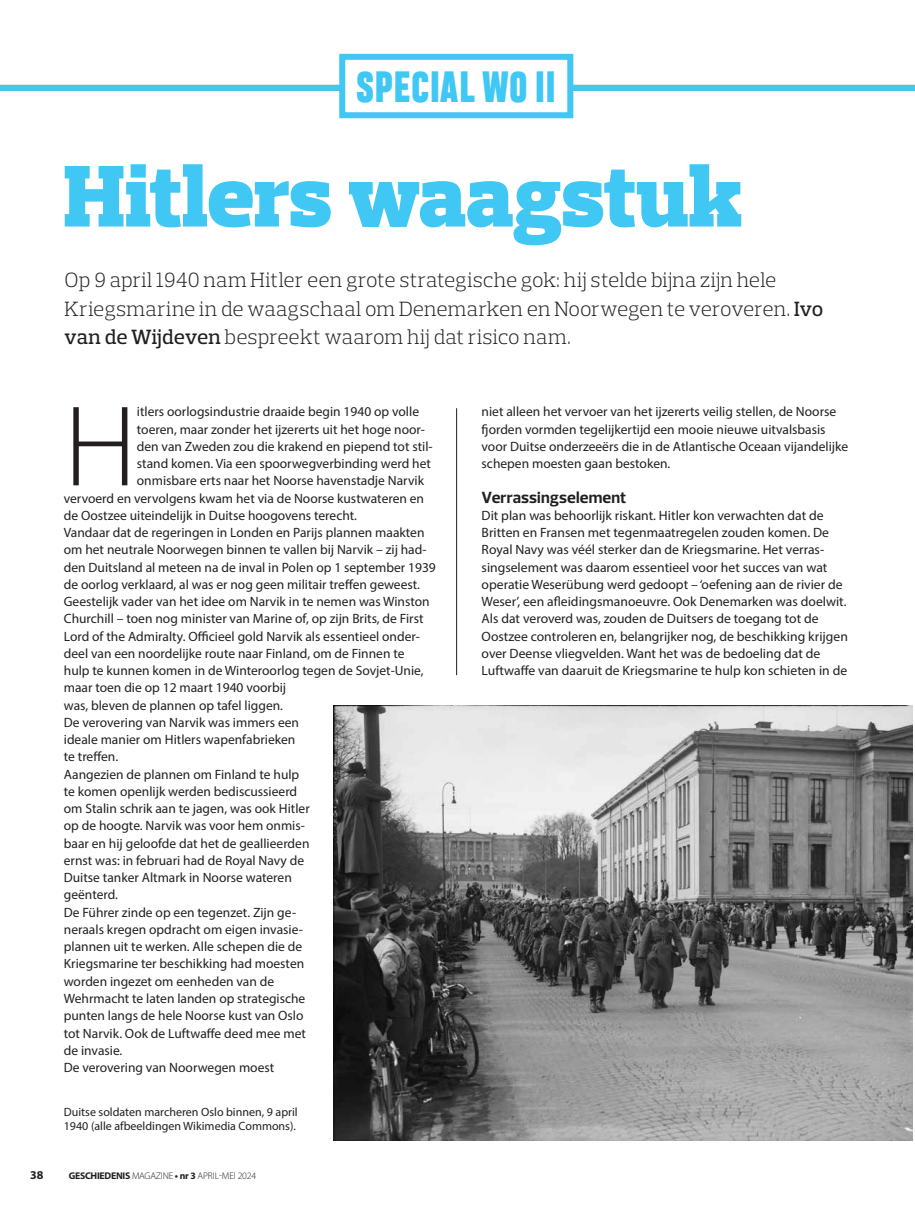
<style>
.page{position:relative;width:915px;height:1212px;background:#fff}
.page>*{position:absolute;margin:0;border:0;box-sizing:border-box;transform-origin:0 0}
.t1{font:300 115.8px "Myriad Pro";color:#231f20}
.t2{font:900 88.95px "Prelo Slab";letter-spacing:-.005em;color:#40c7f4}
.t3{font:800 40.8px "Heading Pro";color:#40c7f4}
.t4{font:300 21px/28.5px "Prelo Slab";letter-spacing:.005em;color:#231f20}
.t5{font:700 16.5px "Prelo";letter-spacing:.01em;color:#231f20}
.t6{font:13.5px/17.2px "Myriad Pro";color:#231f20}
.t7{font:12px/14.2px "Myriad Pro";color:#231f20}
.t8{font:700 12px "Myriad Pro";color:#231f20}
.t9{font:300 9.75px "Myriad Pro";letter-spacing:-.025em;color:#231f20}
.s1{font-weight:500}
.s2{font-weight:700}
</style>
<div class="page">
<hr style="left:456px;top:408px;width:1px;height:267px;background:#231f20">
<div style="left:0;top:85px;width:914px;height:6px;background:#40c7f4"></div>
<div style="left:342px;top:57px;width:228px;height:58px;background:#fff"></div>
<div style="left:339px;top:54px;width:234px;height:64px;border:6px solid #40c7f4"></div>
<img style="left:333px;top:705px;width:579px;height:436px">
<h3 class="t3" style="left:356px;top:61px;width:201px">SPECIAL WO II</h3>
<h2 class="t2" style="left:64px;top:142px;width:679px">Hitlers waagstuk</h2>
<h3 class="t4" style="left:65px;top:266px;width:759px">Op 9 april 1940 nam Hitler een grote strategische gok: hij stelde bijna zijn hele<br>Kriegsmarine in de waagschaal om Denemarken en Noorwegen te veroveren. <span class="s1">Ivo van de Wijdeven</span> bespreekt waarom hij dat risico nam.</h3>
<h1 class="t1" style="left:64px;top:377px;width:75px">H</h1>
<p class="t6" style="left:137px;top:403px;width:283px">itlers oorlogsindustrie draaide begin 1940 op volle</p>
<p class="t6" style="left:137px;top:420px;width:289px">toeren, maar zonder het ijzererts uit het hoge noor-</p>
<p class="t6" style="left:137px;top:437px;width:297px">den van Zweden zou die krakend en piepend tot stil-</p>
<p class="t6" style="left:137px;top:455px;width:295px">stand komen. Via een spoorwegverbinding werd het</p>
<p class="t6" style="left:137px;top:472px;width:288px">onmisbare erts naar het Noorse havenstadje Narvik</p>
<p class="t6" style="left:64px;top:489px;width:361px">vervoerd en vervolgens kwam het via de Noorse kustwateren en</p>
<p class="t6" style="left:64px;top:506px;width:294px">de Oostzee uiteindelijk in Duitse hoogovens terecht.</p>
<p class="t6" style="left:64px;top:524px;width:362px">Vandaar dat de regeringen in Londen en Parijs plannen maakten</p>
<p class="t6" style="left:64px;top:541px;width:364px">om het neutrale Noorwegen binnen te vallen bij Narvik – zij had-</p>
<p class="t6" style="left:64px;top:558px;width:373px">den Duitsland al meteen na de inval in Polen op 1 september 1939</p>
<p class="t6" style="left:64px;top:575px;width:357px">de oorlog verklaard, al was er nog geen militair treffen geweest.</p>
<p class="t6" style="left:64px;top:593px;width:367px">Geestelijk vader van het idee om Narvik in te nemen was Winston</p>
<p class="t6" style="left:64px;top:610px;width:361px">Churchill – toen nog minister van Marine of, op zijn Brits, de First</p>
<p class="t6" style="left:64px;top:627px;width:357px">Lord of the Admiralty. Officieel gold Narvik als essentieel onder-</p>
<p class="t6" style="left:64px;top:644px;width:342px">deel van een noordelijke route naar Finland, om de Finnen te</p>
<p class="t6" style="left:64px;top:662px;width:361px">hulp te kunnen komen in de Winteroorlog tegen de Sovjet-Unie,</p>
<p class="t6" style="left:64px;top:679px;width:224px">maar toen die op 12 maart 1940 voorbij</p>
<p class="t6" style="left:64px;top:696px;width:221px">was, bleven de plannen op tafel liggen.</p>
<p class="t6" style="left:64px;top:713px;width:237px">De verovering van Narvik was immers een</p>
<p class="t6" style="left:64px;top:731px;width:233px">ideale manier om Hitlers wapenfabrieken</p>
<p class="t6" style="left:64px;top:748px;width:56px">te treffen.</p>
<p class="t6" style="left:64px;top:765px;width:237px">Aangezien de plannen om Finland te hulp</p>
<p class="t6" style="left:64px;top:782px;width:235px">te komen openlijk werden bediscussieerd</p>
<p class="t6" style="left:64px;top:800px;width:247px">om Stalin schrik aan te jagen, was ook Hitler</p>
<p class="t6" style="left:64px;top:817px;width:242px">op de hoogte. Narvik was voor hem onmis-</p>
<p class="t6" style="left:64px;top:834px;width:247px">baar en hij geloofde dat het de geallieerden</p>
<p class="t6" style="left:64px;top:851px;width:242px">ernst was: in februari had de Royal Navy de</p>
<p class="t6" style="left:64px;top:869px;width:229px">Duitse tanker Altmark in Noorse wateren</p>
<p class="t6" style="left:64px;top:886px;width:56px">geënterd.</p>
<p class="t6" style="left:64px;top:903px;width:234px">De Führer zinde op een tegenzet. Zijn ge-</p>
<p class="t6" style="left:64px;top:920px;width:240px">neraals kregen opdracht om eigen invasie-</p>
<p class="t6" style="left:64px;top:938px;width:240px">plannen uit te werken. Alle schepen die de</p>
<p class="t6" style="left:64px;top:955px;width:242px">Kriegsmarine ter beschikking had moesten</p>
<p class="t6" style="left:64px;top:972px;width:212px">worden ingezet om eenheden van de</p>
<p class="t6" style="left:64px;top:989px;width:243px">Wehrmacht te laten landen op strategische</p>
<p class="t6" style="left:64px;top:1007px;width:241px">punten langs de hele Noorse kust van Oslo</p>
<p class="t6" style="left:64px;top:1024px;width:244px">tot Narvik. Ook de Luftwaffe deed mee met</p>
<p class="t6" style="left:64px;top:1041px;width:60px">de invasie.</p>
<p class="t6" style="left:64px;top:1059px;width:212px">De verovering van Noorwegen moest</p>
<p class="t7" style="left:64px;top:1104px;width:235px">Duitse soldaten marcheren Oslo binnen, 9 april<br>1940 (alle afbeeldingen Wikimedia Commons).</p>
<p class="t8" style="left:30px;top:1167px;width:15px">38</p>
<p class="t9" style="left:69px;top:1169px;width:189px"><span class="s2">GESCHIEDENIS</span> MAGAZINE <span class="s2">• nr 3</span> APRIL-MEI 2024</p>
<p class="t6" style="left:481px;top:403px;width:368px">niet alleen het vervoer van het ijzererts veilig stellen, de Noorse fjorden vormden tegelijkertijd een mooie nieuwe uitvalsbasis voor Duitse onderzeeërs die in de Atlantische Oceaan vijandelijke schepen moesten gaan bestoken.</p>
<p class="t5" style="left:481px;top:487px;width:146px">Verrassingselement</p>
<p class="t6" style="left:481px;top:506px;width:367px">Dit plan was behoorlijk riskant. Hitler kon verwachten dat de Britten en Fransen met tegenmaatregelen zouden komen. De Royal Navy was véél sterker dan de Kriegsmarine. Het verras&shy;singselement was daarom essentieel voor het succes van wat operatie Weserübung werd gedoopt – ‘oefening aan de rivier de Weser’, een afleidingsmanoeuvre. Ook Denemarken was doelwit.<br>Als dat veroverd was, zouden de Duitsers de toegang tot de Oostzee controleren en, belangrijker nog, de beschikking krijgen over Deense vliegvelden. Want het was de bedoeling dat de Luftwaffe van daaruit de Kriegsmarine te hulp kon schieten in de</p>
</div>
